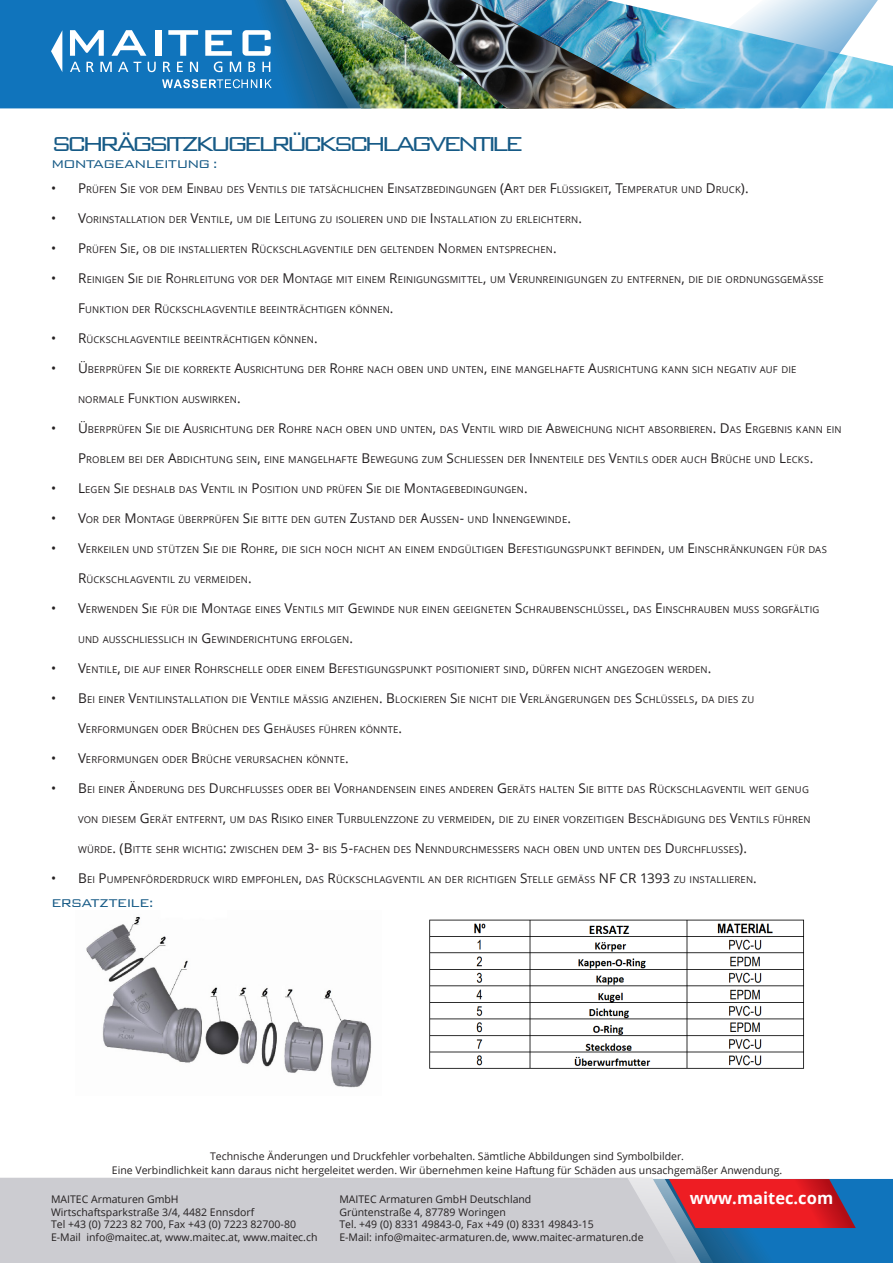
<style>
.page{position:relative;width:893px;height:1263px;background:#fff}
.page>*{position:absolute;margin:0;border:0;box-sizing:border-box;transform-origin:0 0}
.Maitec_Header_Big{font:300 27px "Bank Gothic BT";letter-spacing:-.18em;color:#165a86}
.t1{font:700 16.5px "Open Sans";color:#fff}
.Maitec_Header_Black{font:300 15px "Bank Gothic BT";letter-spacing:-.07em;color:#165a86}
.t2{font:10.5px "Open Sans";color:#231f20}
.t3{font:9.45px "Open Sans";letter-spacing:.015em;color:#231f20}
.s1{font-size:13.5px}
</style>
<div class="page">
<div style="left:0;top:1178px;width:605px;height:85px;background:#ccccd1"></div>
<svg style="left:605px;top:1178px;width:288px;height:85px;background:#8c708e"></svg>
<img style="left:86px;top:916px;width:286px;height:172px">
<img style="left:429px;top:919px;width:375px;height:150px">
<img style="left:0;top:0;width:887px;height:109px">
<img style="left:361px;top:0;width:254px;height:108px">
<p class="Maitec_Header_Big" style="left:51px;top:129px;width:474px">SCHRÄGSITZKUGELRÜCKSCHLAGVENTILE</p>
<p class="Maitec_Header_Black" style="left:51px;top:156px;width:169px">MONTAGEANLEITUNG :</p>
<p class="t3" style="left:51px;top:183px;width:699px"><span class="s1">• P</span>RÜFEN <span class="s1">S</span>IE VOR DEM <span class="s1">E</span>INBAU DES <span class="s1">V</span>ENTILS DIE TATSÄCHLICHEN <span class="s1">E</span>INSATZBEDINGUNGEN <span class="s1">(A</span>RT DER <span class="s1">F</span>LÜSSIGKEIT<span class="s1">, T</span>EMPERATUR UND <span class="s1">D</span>RUCK<span class="s1">).</span></p>
<p class="t3" style="left:51px;top:213px;width:532px"><span class="s1">• V</span>ORINSTALLATION DER <span class="s1">V</span>ENTILE<span class="s1">,</span> UM DIE <span class="s1">L</span>EITUNG ZU ISOLIEREN UND DIE <span class="s1">I</span> NSTALLATION ZU ERLEICHTERN<span class="s1">.</span></p>
<p class="t3" style="left:51px;top:243px;width:507px"><span class="s1">• P</span>RÜFEN <span class="s1">S</span>IE<span class="s1">,</span> OB DIE INSTALLIERTEN <span class="s1">R</span>ÜCKSCHLAGVENTILE DEN GELTENDEN <span class="s1">N</span> ORMEN ENTSPRECHEN<span class="s1">.</span></p>
<p class="t3" style="left:51px;top:273px;width:774px"><span class="s1">• R</span>EINIGEN <span class="s1">S</span>IE DIE <span class="s1">R</span>OHRLEITUNG VOR DER <span class="s1">M</span> ONTAGE MIT EINEM <span class="s1">R</span>EINIGUNGSMITTEL<span class="s1">,</span> UM <span class="s1">V</span>ERUNREINIGUNGEN ZU ENTFERNEN<span class="s1">,</span> DIE DIE ORDNUNGSGEMÄSSE</p>
<p class="t3" style="left:78px;top:303px;width:317px"><span class="s1">F</span>UNKTION DER <span class="s1">R</span>ÜCKSCHLAGVENTILE BEEINTRÄCHTIGEN KÖNNEN<span class="s1">.</span></p>
<p class="t3" style="left:51px;top:333px;width:268px"><span class="s1">• R</span>ÜCKSCHLAGVENTILE BEEINTRÄCHTIGEN KÖNNEN<span class="s1">.</span></p>
<p class="t3" style="left:51px;top:363px;width:747px"><span class="s1">• Ü</span> BERPRÜFEN <span class="s1">S</span>IE DIE KORREKTE <span class="s1">A</span>USRICHTUNG DER <span class="s1">R</span>OHRE NACH OBEN UND UNTEN<span class="s1">,</span> EINE MANGELHAFTE <span class="s1">A</span>USRICHTUNG KANN SICH NEGATIV AUF DIE</p>
<p class="t3" style="left:78px;top:393px;width:164px">NORMALE <span class="s1">F</span>UNKTION AUSWIRKEN<span class="s1">.</span></p>
<p class="t3" style="left:51px;top:423px;width:792px"><span class="s1">• Ü</span> BERPRÜFEN <span class="s1">S</span>IE DIE <span class="s1">A</span>USRICHTUNG DER <span class="s1">R</span>OHRE NACH OBEN UND UNTEN<span class="s1">,</span> DAS <span class="s1">V</span>ENTIL WIRD DIE <span class="s1">A</span>BWEICHUNG NICHT ABSORBIEREN<span class="s1">. D</span>AS <span class="s1">E</span>RGEBNIS KANN EIN</p>
<p class="t3" style="left:78px;top:453px;width:737px"><span class="s1">P</span>ROBLEM BEI DER <span class="s1">A</span>BDICHTUNG SEIN<span class="s1">,</span> EINE MANGELHAFTE <span class="s1">B</span> EWEGUNG ZUM <span class="s1">S</span>CHLIESSEN DER <span class="s1">I</span> NNENTEILE DES <span class="s1">V</span>ENTILS ODER AUCH <span class="s1">B</span> RÜCHE UND <span class="s1">L</span>ECKS<span class="s1">.</span></p>
<p class="t3" style="left:51px;top:483px;width:478px"><span class="s1">• L</span>EGEN <span class="s1">S</span>IE DESHALB DAS <span class="s1">V</span>ENTIL IN <span class="s1">P</span>OSITION UND PRÜFEN <span class="s1">S</span>IE DIE <span class="s1">M</span> ONTAGEBEDINGUNGEN<span class="s1">.</span></p>
<p class="t3" style="left:51px;top:513px;width:521px"><span class="s1">• V</span>OR DER <span class="s1">M</span> ONTAGE ÜBERPRÜFEN <span class="s1">S</span>IE BITTE DEN GUTEN <span class="s1">Z</span>USTAND DER <span class="s1">A</span>USSEN<span class="s1">-</span> UND <span class="s1">I</span> NNENGEWINDE<span class="s1">.</span></p>
<p class="t3" style="left:51px;top:543px;width:777px"><span class="s1">• V</span>ERKEILEN UND STÜTZEN <span class="s1">S</span>IE DIE <span class="s1">R</span>OHRE<span class="s1">,</span> DIE SICH NOCH NICHT AN EINEM ENDGÜLTIGEN <span class="s1">B</span>EFESTIGUNGSPUNKT BEFINDEN<span class="s1">,</span> UM <span class="s1">E</span>INSCHRÄNKUNGEN FÜR DAS</p>
<p class="t3" style="left:78px;top:573px;width:175px"><span class="s1">R</span>ÜCKSCHLAGVENTIL ZU VERMEIDEN<span class="s1">.</span></p>
<p class="t3" style="left:51px;top:603px;width:770px"><span class="s1">• V</span>ERWENDEN <span class="s1">S</span>IE FÜR DIE <span class="s1">M</span> ONTAGE EINES <span class="s1">V</span>ENTILS MIT <span class="s1">G</span> EWINDE NUR EINEN GEEIGNETEN <span class="s1">S</span>CHRAUBENSCHLÜSSEL<span class="s1">,</span> DAS <span class="s1">E</span>INSCHRAUBEN MUSS SORGFÄLTIG</p>
<p class="t3" style="left:78px;top:633px;width:277px">UND AUSSCHLIESSLICH IN <span class="s1">G</span> EWINDERICHTUNG ERFOLGEN<span class="s1">.</span></p>
<p class="t3" style="left:51px;top:663px;width:662px"><span class="s1">• V</span>ENTILE<span class="s1">,</span> DIE AUF EINER <span class="s1">R</span>OHRSCHELLE ODER EINEM <span class="s1">B</span> EFESTIGUNGSPUNKT POSITIONIERT SIND<span class="s1">,</span> DÜRFEN NICHT ANGEZOGEN WERDEN<span class="s1">.</span></p>
<p class="t3" style="left:51px;top:693px;width:705px"><span class="s1">• B</span> EI EINER <span class="s1">V</span>ENTILINSTALLATION DIE <span class="s1">V</span>ENTILE MÄSSIG ANZIEHEN<span class="s1">. B</span> LOCKIEREN <span class="s1">S</span>IE NICHT DIE <span class="s1">V</span>ERLÄNGERUNGEN DES <span class="s1">S</span>CHLÜSSELS<span class="s1">,</span> DA DIES ZU</p>
<p class="t3" style="left:78px;top:723px;width:326px"><span class="s1">V</span>ERFORMUNGEN ODER <span class="s1">B</span> RÜCHEN DES <span class="s1">G</span> EHÄUSES FÜHREN KÖNNTE<span class="s1">.</span></p>
<p class="t3" style="left:51px;top:753px;width:299px"><span class="s1">• V</span>ERFORMUNGEN ODER <span class="s1">B</span> RÜCHE VERURSACHEN KÖNNTE<span class="s1">.</span></p>
<p class="t3" style="left:51px;top:783px;width:759px"><span class="s1">• B</span> EI EINER <span class="s1">Ä</span>NDERUNG DES <span class="s1">D</span>URCHFLUSSES ODER BEI <span class="s1">V</span>ORHANDENSEIN EINES ANDEREN <span class="s1">G</span> ERÄTS HALTEN <span class="s1">S</span>IE BITTE DAS <span class="s1">R</span>ÜCKSCHLAGVENTIL WEIT GENUG</p>
<p class="t3" style="left:78px;top:813px;width:734px">VON DIESEM <span class="s1">G</span> ERÄT ENTFERNT<span class="s1">,</span> UM DAS <span class="s1">R</span>ISIKO EINER <span class="s1">T</span>URBULENZZONE ZU VERMEIDEN<span class="s1">,</span> DIE ZU EINER VORZEITIGEN <span class="s1">B</span> ESCHÄDIGUNG DES <span class="s1">V</span>ENTILS FÜHREN</p>
<p class="t3" style="left:78px;top:843px;width:670px">WÜRDE<span class="s1">. (B</span> ITTE SEHR WICHTIG<span class="s1">:</span> ZWISCHEN DEM <span class="s1">3-</span> BIS <span class="s1">5-</span>FACHEN DES <span class="s1">N</span> ENNDURCHMESSERS NACH OBEN UND UNTEN DES <span class="s1">D</span>URCHFLUSSES<span class="s1">).</span></p>
<p class="t3" style="left:51px;top:873px;width:707px"><span class="s1">• B</span> EI <span class="s1">P</span>UMPENFÖRDERDRUCK WIRD EMPFOHLEN<span class="s1">,</span> DAS <span class="s1">R</span>ÜCKSCHLAGVENTIL AN DER RICHTIGEN <span class="s1">S</span>TELLE GEMÄSS <span class="s1">NF CR 1393</span> ZU INSTALLIEREN<span class="s1">.</span></p>
<p class="Maitec_Header_Black" style="left:51px;top:894px;width:105px">ERSATZTEILE:</p>
<p class="t2" style="left:210px;top:1149px;width:476px">Technische Änderungen und Druckfehler vorbehalten. Sämtliche Abbildungen sind Symbolbilder.</p>
<p class="t2" style="left:112px;top:1163px;width:672px">Eine Verbindlichkeit kann daraus nicht hergeleitet werden. Wir übernehmen keine Haftung für Schäden aus unsachgemäßer Anwendung.</p>
<p class="t2" style="left:51px;top:1192px;width:129px">MAITEC Armaturen GmbH</p>
<p class="t2" style="left:51px;top:1204px;width:205px">Wirtschaftsparkstraße 3/4, 4482 Ennsdorf</p>
<p class="t2" style="left:51px;top:1217px;width:246px">Tel +43 (0) 7223 82 700, Fax +43 (0) 7223 82700-80</p>
<p class="t2" style="left:51px;top:1230px;width:268px">E-Mail info@maitec.at, www.maitec.at, www.maitec.ch</p>
<p class="t2" style="left:339px;top:1192px;width:193px">MAITEC Armaturen GmbH Deutschland</p>
<p class="t2" style="left:339px;top:1204px;width:168px">Grüntenstraße 4, 87789 Woringen</p>
<p class="t2" style="left:339px;top:1217px;width:256px">Tel. +49 (0) 8331 49843-0, Fax +49 (0) 8331 49843-15</p>
<p class="t2" style="left:339px;top:1230px;width:306px">E-Mail: info@maitec-armaturen.de, www.maitec-armaturen.de</p>
<p class="t1" style="left:690px;top:1187px;width:145px">www.maitec.com</p>
</div>
